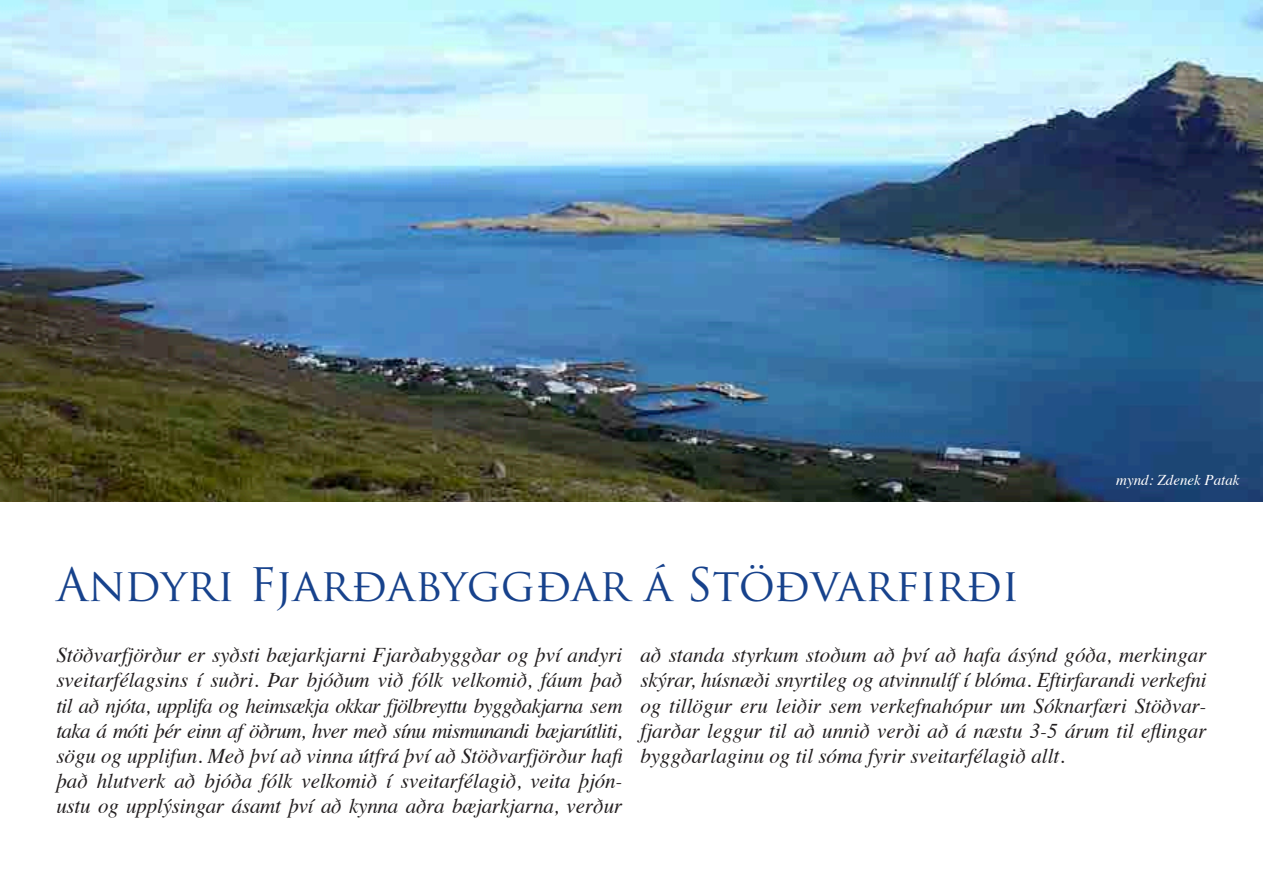
<style>
.page{position:relative;width:1263px;height:893px;background:#fff}
.page>*{position:absolute;margin:0;border:0;box-sizing:border-box;transform-origin:0 0}
._1_Title{font:45px "Trajan Pro";color:#17428c}
._5_Text-Italic{font:italic 21px/25.2px "Times";color:#231f20}
._6_Legend{font:italic 15px "Times";color:#fff}
</style>
<div class="page">
<img style="left:0;top:0;width:1263px;height:502px">
<p class="_1_Title" style="left:56px;top:556px;width:964px">Andyri Fjarðabyggðar á Stöðvarfirði</p>
<p class="_6_Legend" style="left:1116px;top:467px;width:125px">mynd: Zdenek Patak</p>
<p class="_5_Text-Italic" style="left:56px;top:641px;width:571px">Stöðvarfjörður er syðsti bæjarkjarni Fjarðabyggðar og því andyri sveitarfélagsins í suðri. Þar bjóðum við fólk velkomið, fáum það til að njóta, upplifa og heimsækja okkar fjölbreyttu byggðakjarna sem taka á móti þér einn af öðrum, hver með sínu mismunandi bæjarútliti, sögu og upplifun. Með því að vinna útfrá því að Stöðvarfjörður hafi það hlutverk að bjóða fólk velkomið í sveitarfélagið, veita þjón&shy;ustu og upplýsingar ásamt því að kynna aðra bæjarkjarna, verður</p>
<p class="_5_Text-Italic" style="left:640px;top:641px;width:568px;text-align:justify">að standa styrkum stoðum að því að hafa ásýnd góða, merkingar skýrar, húsnæði snyrtileg og atvinnulíf í blóma. Eftirfarandi verkefni og tillögur eru leiðir sem verkefnahópur um Sóknarfæri Stöðvar&shy;fjarðar leggur til að unnið verði að á næstu 3-5 árum til eflingar byggðarlaginu og til sóma fyrir sveitarfélagið allt.</p>
</div>
